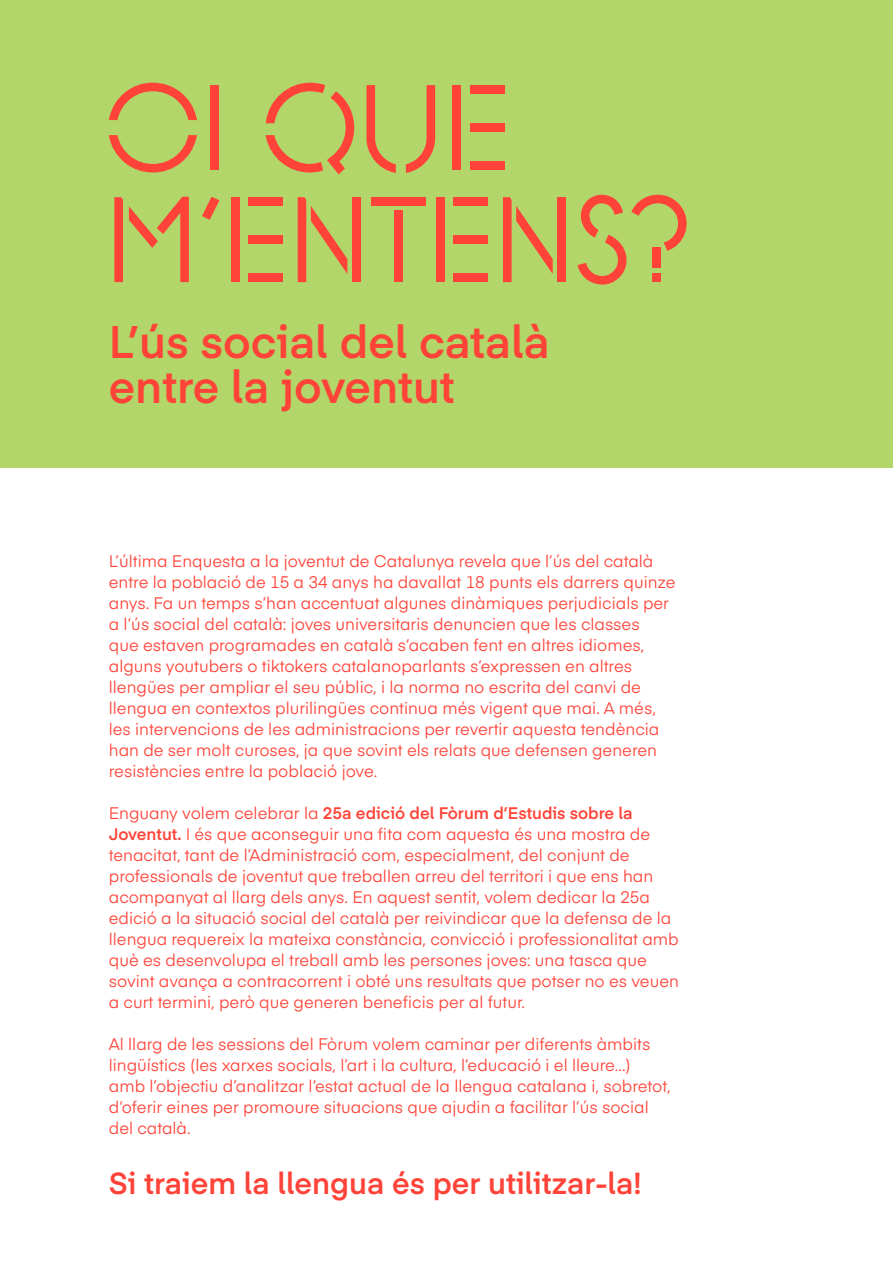
<style>
.page{position:relative;width:893px;height:1263px;background:#fff}
.page>*{position:absolute;margin:0;border:0;box-sizing:border-box;transform-origin:0 0}
.t1{font:600 45px/45px "Eina 04 W03";color:#ff4338}
.t2{font:600 30px "Eina 04 W03";color:#ff4338}
.t3{font:16.5px/21px "Eina 03";color:#ff4338}
.s1{font-family:"Eina 04 W03";font-weight:600}
</style>
<div class="page">
<div style="left:0;top:0;width:893px;height:468px;background:#b2d669"></div>
<div style="left:248px;top:273px;width:35px;height:9px;background:#ff4338"></div>
<div style="left:248px;top:235px;width:35px;height:9px;background:#ff4338"></div>
<div style="left:248px;top:197px;width:35px;height:9px;background:#ff4338"></div>
<div style="left:352px;top:197px;width:9px;height:85px;background:#ff4338"></div>
<div style="left:231px;top:197px;width:8px;height:85px;background:#ff4338"></div>
<svg style="left:129px;top:197px;width:60px;height:85px"></svg>
<div style="left:394px;top:211px;width:9px;height:71px;background:#ff4338"></div>
<svg style="left:202px;top:197px;width:17px;height:23px"></svg>
<div style="left:453px;top:197px;width:35px;height:9px;background:#ff4338"></div>
<div style="left:453px;top:273px;width:35px;height:9px;background:#ff4338"></div>
<div style="left:453px;top:235px;width:35px;height:9px;background:#ff4338"></div>
<div style="left:557px;top:197px;width:9px;height:85px;background:#ff4338"></div>
<div style="left:436px;top:197px;width:9px;height:85px;background:#ff4338"></div>
<svg style="left:577px;top:195px;width:110px;height:90px"></svg>
<div style="left:371px;top:197px;width:55px;height:9px;background:#ff4338"></div>
<div style="left:470px;top:123px;width:35px;height:9px;background:#ff4338"></div>
<div style="left:470px;top:161px;width:35px;height:9px;background:#ff4338"></div>
<div style="left:470px;top:85px;width:35px;height:9px;background:#ff4338"></div>
<div style="left:211px;top:85px;width:8px;height:85px;background:#ff4338"></div>
<svg style="left:406px;top:85px;width:29px;height:88px"></svg>
<svg style="left:109px;top:135px;width:88px;height:38px"></svg>
<svg style="left:366px;top:85px;width:30px;height:88px"></svg>
<svg style="left:109px;top:83px;width:88px;height:37px"></svg>
<svg style="left:266px;top:83px;width:88px;height:91px"></svg>
<div style="left:453px;top:85px;width:8px;height:85px;background:#ff4338"></div>
<svg style="left:503px;top:197px;width:50px;height:85px"></svg>
<svg style="left:298px;top:197px;width:49px;height:85px"></svg>
<svg style="left:114px;top:197px;width:9px;height:85px"></svg>
<div style="left:653px;top:273px;width:8px;height:9px;background:#ff4338"></div>
<p class="t1" style="left:109px;top:316px;width:442px">L’ús social del català entre la joventut</p>
<p class="t3" style="left:109px;top:549px;width:568px">L’última Enquesta a la joventut de Catalunya revela que l’ús del català entre la població de 15 a 34 anys ha davallat 18 punts els darrers quinze anys. Fa un temps s’han accentuat algunes dinàmiques perjudicials per a l’ús social del català: joves universitaris denuncien que les classes<br>que estaven programades en català s’acaben fent en altres idiomes, alguns youtubers o tiktokers catalanoparlants s’expressen en altres llengües per ampliar el seu públic, i la norma no escrita del canvi de llengua en contextos plurilingües continua més vigent que mai. A més, les intervencions de les administracions per revertir aquesta tendència han de ser molt curoses, ja que sovint els relats que defensen generen resistències entre la població jove.</p>
<p class="t3" style="left:109px;top:801px;width:572px">Enguany volem celebrar la <span class="s1">25a edició del Fòrum d’Estudis sobre la Joventut.</span> I és que aconseguir una fita com aquesta és una mostra de tenacitat, tant de l’Administració com, especialment, del conjunt de professionals de joventut que treballen arreu del territori i que ens han acompanyat al llarg dels anys. En aquest sentit, volem dedicar la 25a edició a la situació social del català per reivindicar que la defensa de la llengua requereix la mateixa constància, convicció i professionalitat amb què es desenvolupa el treball amb les persones joves: una tasca que sovint avança a contracorrent i obté uns resultats que potser no es veuen a curt termini, però que generen beneficis per al futur.</p>
<p class="t3" style="left:109px;top:1032px;width:563px">Al llarg de les sessions del Fòrum volem caminar per diferents àmbits lingüístics (les xarxes socials, l’art i la cultura, l’educació i el lleure...) amb l’objectiu d’analitzar l’estat actual de la llengua catalana i, sobretot, d’oferir eines per promoure situacions que ajudin a facilitar l’ús social del català.</p>
<p class="t2" style="left:109px;top:1161px;width:534px">Si traiem la llengua és per utilitzar-la!</p>
</div>
